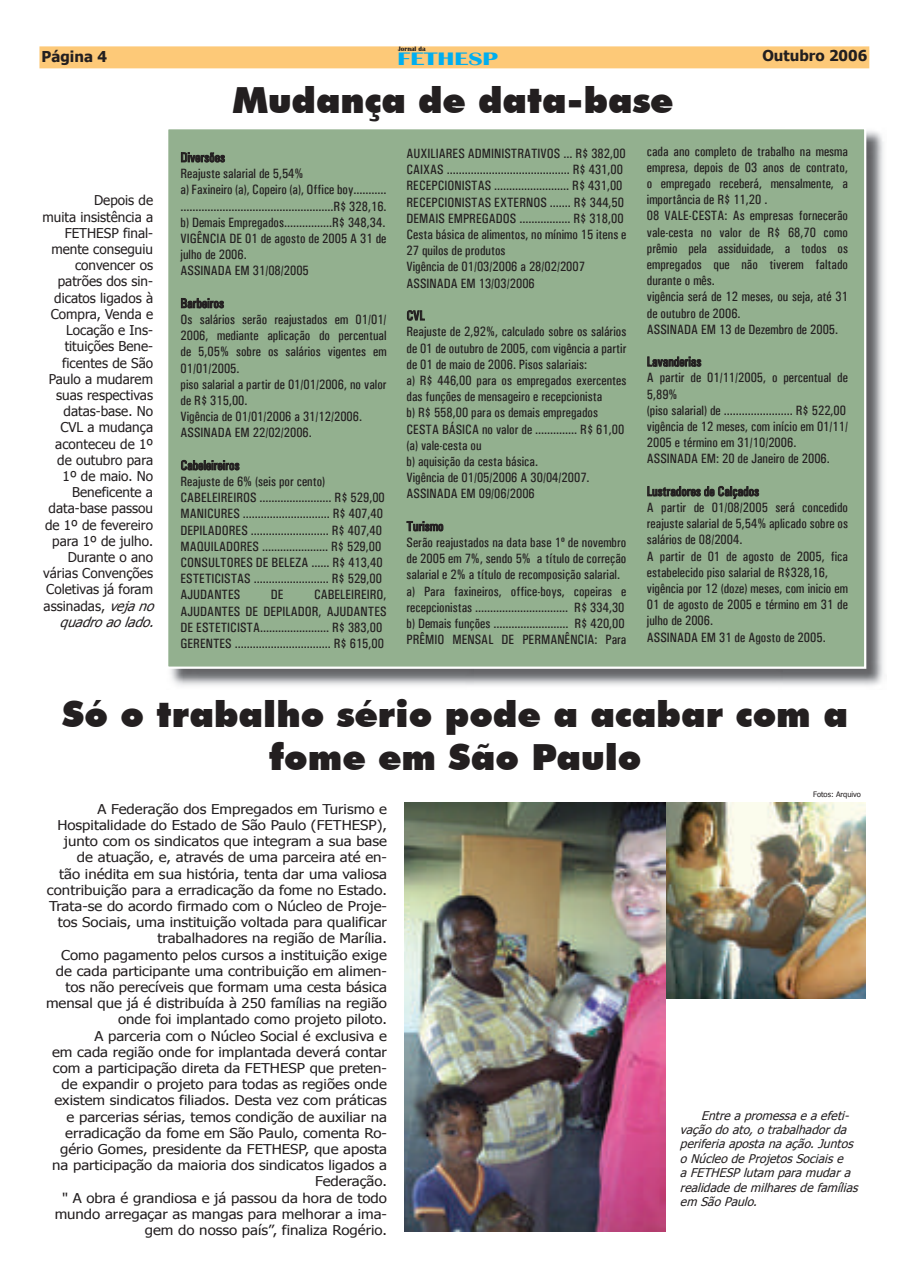
<style>
.page{position:relative;width:915px;height:1276px;background:#fff}
.page>*{position:absolute;margin:0;border:0;box-sizing:border-box;transform-origin:0 0}
.t1{font:900 36px/43.2px "Futura BT";color:#231f20;text-align:center}
.t2{font:700 18.6px "Britannic";color:#00aeef;scale:1.38 1}
.t3{font:700 15px "Tahoma";color:#231f20}
.t4{font:13.5px/16.2px "Univers Condensed";color:#231f20}
.t5{font:13.5px/16.2px "Tahoma";color:#231f20;text-align:right;scale:1.11 1}
.t6{font:13.5px "Tahoma";color:#231f20}
.t7{font:italic 13.5px "Tahoma";color:#231f20}
.t8{font:italic 12px/14.4px "Tahoma";color:#231f20}
.t9{font:7.5px "Tahoma";color:#231f20}
.t10{font:700 6.6px "Britannic";color:#231f20}
.s1{font-style:italic}
</style>
<div class="page">
<img style="left:170px;top:669px;width:613px;height:17px">
<img style="left:783px;top:131px;width:101px;height:555px">
<div style="left:167px;top:128px;width:697px;height:539px;background:#93b08f"></div>
<svg style="left:181px;top:152px;width:44px;height:11px"></svg>
<svg style="left:181px;top:298px;width:43px;height:11px"></svg>
<svg style="left:181px;top:459px;width:59px;height:12px"></svg>
<svg style="left:407px;top:310px;width:18px;height:11px"></svg>
<svg style="left:406px;top:521px;width:37px;height:11px"></svg>
<svg style="left:647px;top:356px;width:54px;height:11px"></svg>
<svg style="left:647px;top:485px;width:112px;height:14px"></svg>
<img style="left:665px;top:802px;width:199px;height:196px">
<img style="left:404px;top:802px;width:261px;height:429px">
<div style="left:40px;top:47px;width:828px;height:21px;background:#fdc978"></div>
<div style="left:39px;top:46px;width:830px;height:22px;border:2px solid #fdc978"></div>
<p class="t10" style="left:398px;top:45px;width:29px">Jornal da</p>
<p class="t3" style="left:42px;top:46px;width:67px">Página 4</p>
<p class="t3" style="left:762px;top:45px;width:106px">Outubro 2006</p>
<h2 class="t2" style="left:397px;top:48px;width:74px">FETHESP</h2>
<p class="t6" style="left:94px;top:191px;width:60px">Depois de</p>
<p class="t6" style="left:43px;top:208px;width:112px">muita insistência a</p>
<p class="t6" style="left:65px;top:224px;width:90px">FETHESP final-</p>
<p class="t6" style="left:51px;top:240px;width:103px">mente conseguiu</p>
<p class="t6" style="left:75px;top:256px;width:79px">convencer os</p>
<p class="t6" style="left:58px;top:272px;width:97px">patrões dos sin-</p>
<p class="t6" style="left:54px;top:289px;width:100px">dicatos ligados à</p>
<p class="t6" style="left:51px;top:305px;width:104px">Compra, Venda e</p>
<p class="t6" style="left:66px;top:321px;width:88px">Locação e Ins-</p>
<p class="t6" style="left:65px;top:337px;width:90px">tituições Bene-</p>
<p class="t6" style="left:62px;top:353px;width:92px">ficentes de São</p>
<p class="t6" style="left:49px;top:370px;width:106px">Paulo a mudarem</p>
<p class="t6" style="left:56px;top:386px;width:98px">suas respectivas</p>
<p class="t6" style="left:64px;top:402px;width:91px">datas-base. No</p>
<p class="t6" style="left:60px;top:418px;width:94px">CVL a mudança</p>
<p class="t6" style="left:55px;top:434px;width:99px">aconteceu de 1º</p>
<p class="t6" style="left:57px;top:451px;width:97px">de outubro para</p>
<p class="t6" style="left:63px;top:467px;width:92px">1º de maio. No</p>
<p class="t6" style="left:72px;top:483px;width:82px">Beneficente a</p>
<p class="t6" style="left:49px;top:499px;width:106px">data-base passou</p>
<p class="t6" style="left:45px;top:515px;width:109px">de 1º de fevereiro</p>
<p class="t6" style="left:52px;top:532px;width:102px">para 1º de julho.</p>
<p class="t6" style="left:68px;top:548px;width:87px">Durante o ano</p>
<p class="t6" style="left:43px;top:564px;width:111px">várias Convenções</p>
<p class="t6" style="left:46px;top:580px;width:108px">Coletivas já foram</p>
<p class="t6" style="left:44px;top:596px;width:117px">assinadas, <span class="s1">vejano</span></p>
<p class="t7" style="left:60px;top:613px;width:101px">quadroaolado.</p>
<h1 class="t1" style="left:233px;top:78px;width:442px">Mudança de data-base</h1>
<p class="t4" style="left:180px;top:149px;width:207px">Diversões<br>Reajuste salarial de 5,54%<br>a) Faxineiro (a), Copeiro (a), Office boy........... ...................................................R$ 328,16. b) Demais Empregados................R$ 348,34.<br>VIGÊNCIA DE 01 de agosto de 2005 A 31 de julho de 2006.<br>ASSINADA EM 31/08/2005</p>
<p class="t4" style="left:180px;top:295px;width:207px">Barbeiros<br>Os salários serão reajustados em 01/01/<br>2006, mediante aplicação do percentual de 5,05% sobre os salários vigentes em<br>01/01/2005.<br>piso salarial a partir de 01/01/2006, no valor de R$ 315,00.<br>Vigência de 01/01/2006 a 31/12/2006.<br>ASSINADA EM 22/02/2006.</p>
<p class="t4" style="left:180px;top:457px;width:206px">Cabeleireiros<br>Reajuste de 6% (seis por cento)<br>CABELEIREIROS ........................ R$ 529,00<br>MANICURES ............................. R$ 407,40<br>DEPILADORES .......................... R$ 407,40<br>MAQUILADORES ...................... R$ 529,00<br>CONSULTORES DE BELEZA ...... R$ 413,40<br>ESTETICISTAS ......................... R$ 529,00<br>AJUDANTES</p>
<p class="t4" style="left:180px;top:587px;width:207px;text-indent:133px">CABELEIREIRO, AJUDANTES DE DEPILADOR, AJUDANTES DE ESTETICISTA....................... R$ 383,00<br>GERENTES ................................ R$ 615,00</p>
<p class="t4" style="left:271px;top:587px;width:14px">DE</p>
<p class="t4" style="left:406px;top:145px;width:221px">AUXILIARES ADMINISTRATIVOS ... R$ 382,00<br>CAIXAS ......................................... R$ 431,00<br>RECEPCIONISTAS ......................... R$ 431,00<br>RECEPCIONISTAS EXTERNOS ....... R$ 344,50<br>DEMAIS EMPREGADOS ................. R$ 318,00<br>Cesta básica de alimentos, no mínimo 15 itens e 27 quilos de produtos<br>Vigência de 01/03/2006 a 28/02/2007<br>ASSINADA EM 13/03/2006</p>
<p class="t4" style="left:406px;top:307px;width:221px">CVL<br>Reajuste de 2,92%, calculado sobre os salários de 01 de outubro de 2005, com vigência a partir de 01 de maio de 2006. Pisos salariais:<br>a) R$ 446,00 para os empregados exercentes das funções de mensageiro e recepcionista<br>b) R$ 558,00 para os demais empregados CESTA BÁSICA no valor de .............. R$ 61,00 (a) vale-cesta ou<br>b) aquisição da cesta básica.<br>Vigência de 01/05/2006 A 30/04/2007.<br>ASSINADA EM 09/06/2006</p>
<p class="t4" style="left:406px;top:518px;width:221px">Turismo<br>Serão reajustados na data base 1º de novembro de 2005 em 7%, sendo 5% a título de correção salarial e 2% a título de recomposição salarial. a) Para faxineiros, office-boys, copeiras e recepcionistas ............................... R$ 334,30 b) Demais funções ......................... R$ 420,00<br>PRÊMIO MENSAL DE PERMANÊNCIA: Para</p>
<p class="t4" style="left:646px;top:143px;width:203px">cada ano completo de trabalho na mesma empresa, depois de 03 anos de contrato, o empregado receberá, mensalmente, a importância de R$ 11,20 .<br>08 VALE-CESTA: As empresas fornecerão vale-cesta no valor de R$ 68,70 como prêmio pela assiduidade, a todos os empregados que não tiverem faltado durante o mês.<br>vigência será de 12 meses, ou seja, até 31 de outubro de 2006.<br>ASSINADA EM 13 de Dezembro de 2005.</p>
<p class="t4" style="left:646px;top:353px;width:203px">Lavanderias<br>A partir de 01/11/2005, o percentual de<br>5,89%<br>(piso salarial) de ....................... R$ 522,00 vigência de 12 meses, com início em 01/11/<br>2005 e término em 31/10/2006.<br>ASSINADA EM: 20 de Janeiro de 2006.</p>
<p class="t4" style="left:646px;top:483px;width:203px">Lustradores de Calçados<br>A partir de 01/08/2005 será concedido reajuste salarial de 5,54% aplicado sobre os salários de 08/2004.<br>A partir de 01 de agosto de 2005, fica estabelecido piso salarial de R$328,16, vigência por 12 (doze) meses, com inicio em<br>01 de agosto de 2005 e término em 31 de julho de 2006.<br>ASSINADA EM 31 de Agosto de 2005.</p>
<h1 class="t1" style="left:62px;top:692px;width:786px">Só o trabalho sério pode a acabar com a fome em São Paulo</h1>
<p class="t5" style="left:46px;top:800px;width:308px">A Federação dos Empregados em Turismo e Hospitalidade do Estado de São Paulo (FETHESP), junto com os sindicatos que integram a sua base de atuação, e, através de uma parceira até en-<br>tão inédita em sua história, tenta dar uma valiosa contribuição para a erradicação da fome no Estado.<br>Trata-se do acordo firmado com o Núcleo de Proje&shy;tos Sociais, uma instituição voltada para qualificar trabalhadores na região de Marília.<br>Como pagamento pelos cursos a instituição exige de cada participante uma contribuição em alimen&shy;tos não perecíveis que formam uma cesta básica mensal que já é distribuída à 250 famílias na região onde foi implantado como projeto piloto.<br>A parceria com o Núcleo Social é exclusiva e<br>em cada região onde for implantada deverá contar com a participação direta da FETHESP que preten&shy;de expandir o projeto para todas as regiões onde existem sindicatos filiados. Desta vez com práticas e parcerias sérias, temos condição de auxiliar na erradicação da fome em São Paulo, comenta Ro&shy;gério Gomes, presidente da FETHESP, que aposta na participação da maioria dos sindicatos ligados a Federação.<br>" A obra é grandiosa e já passou da hora de todo mundo arregaçar as mangas para melhorar a ima&shy;gem do nosso país”, finaliza Rogério.</p>
<p class="t9" style="left:813px;top:789px;width:49px">Fotos: Arquivo</p>
<p class="t8" style="left:679px;top:1107px;width:183px;text-indent:21px">Entreapromessaeaefeti&shy;vaçãodoato,otrabalhadorda periferiaapostanaação.Juntos oNúcleodeProjetosSociaise aFETHESPlutam paramudara realidadedemilharesdefamílias em SãoPaulo.</p>
</div>
